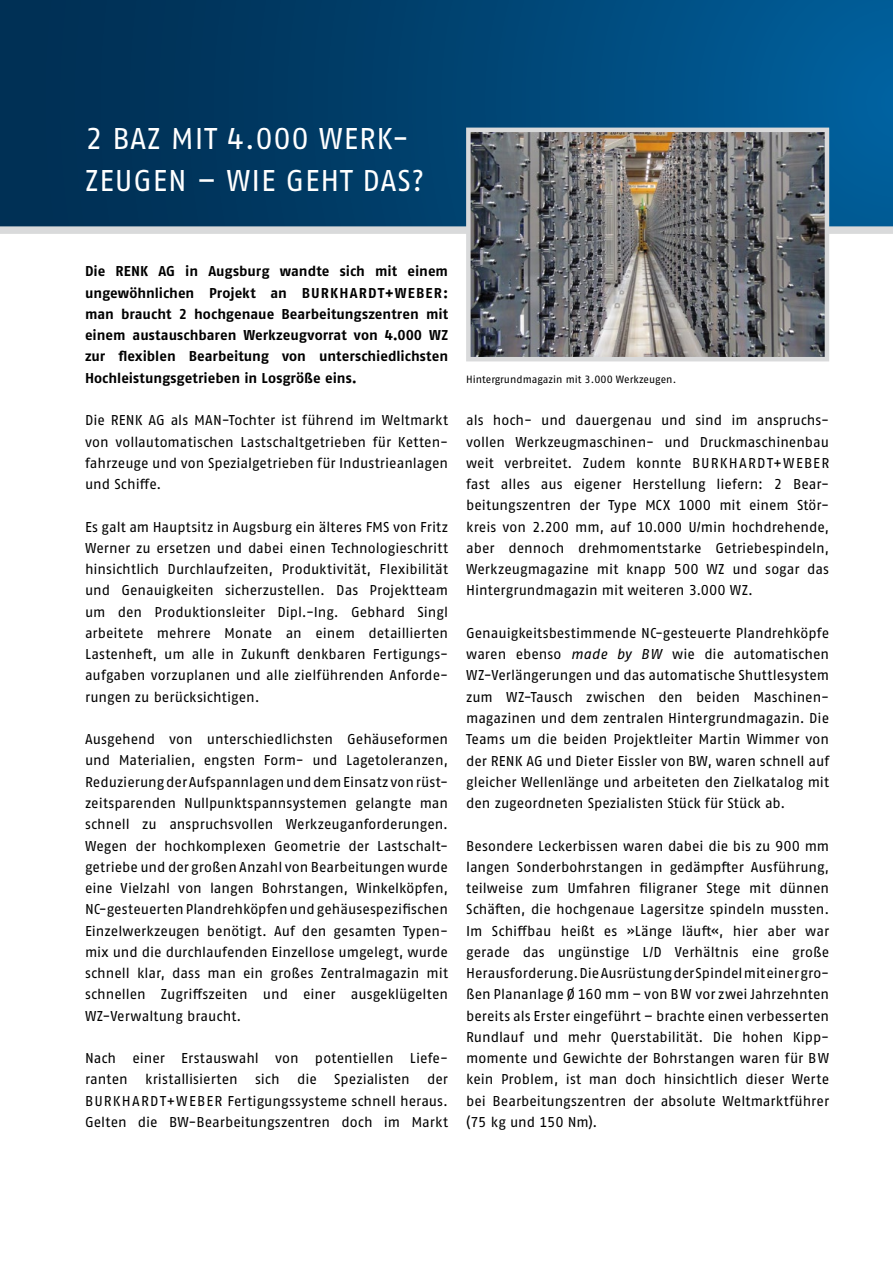
<style>
.page{position:relative;width:893px;height:1263px;background:#fff}
.page>*{position:absolute;margin:0;border:0;box-sizing:border-box;transform-origin:0 0}
.t1{font:30px/42.5px "Fago OT";letter-spacing:.03em;color:#fff}
.t2{font:14.25px/21.3px "Fago OT";letter-spacing:-.005em;color:#000;text-align:justify}
.t3{font:700 14.25px/21.3px "Fago OT";letter-spacing:.005em;color:#000;text-align:justify}
.t4{font:10.5px "Fago OT";color:#000}
.s1{font-style:italic}
</style>
<div class="page">
<svg style="left:0;top:0;width:893px;height:234px;background:#054571"></svg>
<img style="left:471px;top:133px;width:353px;height:223px">
<div style="left:466px;top:128px;width:363px;height:233px;border:4px solid #d9dadb"></div>
<h1 class="t1" style="left:85px;top:117px;width:341px">2 BAZ m it 4.000 Werk&shy;zeugen – wie geht das?</h1>
<p class="t3" style="left:85px;top:261px;width:365px;text-indent:73px">AG in Augsburg wandte sich mit einem ungewöhnlichen Projekt an BURKHARDT+WEBER: man braucht 2 hochgenaue Bearbeitungszentren mit einem austauschbaren Werkzeugvorrat von 4.000 WZ zur flexiblen Bearbeitung von unterschiedlichsten Hochleistungsgetrieben in Losgröße eins.</p>
<p class="t2" style="left:85px;top:410px;width:365px">Die Ren k AG als MAN-Tochter ist führend im Weltmarkt von vollautomatischen Lastschaltgetrieben für Ketten&shy;fahrzeuge und von Spezialgetrieben für I ndustrieanlagen und Schiffe.</p>
<p class="t2" style="left:85px;top:516px;width:365px">Es galt am Hauptsitz in Augsburg ein älteres FMS von Fritz Werner zu ersetzen und dabei einen Technologieschritt hinsichtlich Durchlaufzeiten, Produktivität, Flexibilität und Genauigkeiten sicherzustellen. Das Projektteam um den Produktionsleiter Dipl.-I ng. Gebhard Singl arbeitete mehrere Monate an einem detaillierten Lastenheft, um alle in Zukunft denkbaren Fertigungs&shy;aufgaben vorzuplanen und alle zielführenden Anforde&shy;rungen zu berücksichtigen.</p>
<p class="t2" style="left:85px;top:728px;width:365px">Ausgehend von unterschiedlichsten Gehäuseformen und Materialien, engsten Form- und Lagetoleranzen, Reduzierung der Aufspannlagen und dem Einsatz von rüst&shy;zeitsparenden Nullpunktspannsystemen gelangte man schnell zu anspruchsvollen Werkzeuganforderungen.<br>Wegen der hochkomplexen Geometrie der Lastschalt&shy;getriebe und der großen Anzahl von Bearbeitungen wurde eine Vielzahl von langen Bohrstangen, Winkelköpfen, NC-gesteuerten Plandrehköpfen und gehäusespezifischen Einzelwerkzeugen benötigt. Auf den gesamten Typen&shy;mix und die durchlaufenden Einzellose umgelegt, wurde schnell klar, dass man ein großes Zentralmagazin mit schnellen Zugriffszeiten und einer ausgeklügelten WZ-Verwaltung braucht.</p>
<p class="t2" style="left:85px;top:1047px;width:365px">Nach einer Erstauswahl von potentiellen Liefe&shy;ranten kristallisierten sich die Spezialisten der BURKHARDT</p>
<p class="t3" style="left:85px;top:261px;width:48px">Die Renk</p>
<p class="t2" style="left:85px;top:1090px;width:365px;text-align:right">Fertigungssysteme schnell heraus.<br>Gelten die BW-Bearbeitungszentren doch im Markt</p>
<p class="t2" style="left:166px;top:1090px;width:20px">+WEBER</p>
<p class="t4" style="left:466px;top:373px;width:212px">H intergrundmagazin mit 3.000 Werkzeugen.</p>
<p class="t2" style="left:466px;top:410px;width:365px">als hoch- und dauergenau und sind im anspruchs&shy;vollen Werkzeugmaschinen- und Druckmaschinenbau weit verbreitet. Zudem konnte BURKHARDT</p>
<p class="t2" style="left:466px;top:452px;width:365px;text-align:left;text-indent:307px">+WEBER<br>fast alles aus eigener Herstellung liefern: 2 Bear&shy;beitungszentren der Type MCX 1000 mit einem Stör&shy;kreis von 2.200 mm, auf 10.000 U/min hochdrehende, aber dennoch drehmomentstarke Getriebespindeln, Werkzeugmagazine mit knapp 500 WZ und sogar das H intergrundmagazin mit weiteren 3.000 WZ.</p>
<p class="t2" style="left:466px;top:622px;width:365px">Genauigkeitsbestimmende NC-gesteuerte Plandrehköpfe waren ebenso <span class="s1">made by BW</span> wie die automatischen WZ-Verlängerungen und das automatische Shuttlesystem zum WZ-Tausch zwischen den beiden Maschinen&shy;magazinen und dem zentralen Hintergrundmagazin. Die Teams um die beiden Projektleiter Martin Wimmer von der Ren k AG und Dieter Eissler von BW, waren schnell auf gleicher Wellenlänge und arbeiteten den Zielkatalog mit den zugeordneten Spezialisten Stück für Stück ab.</p>
<p class="t2" style="left:466px;top:835px;width:365px;text-align:left">Besondere Leckerbissen waren dabei die bis zu 900 mm langen Sonderbohrstangen in gedämpfter Ausführung, teilweise zum U mfahren filigraner Stege mit dünnen Schäften, die hochgenaue Lagersitze spindeln mussten.<br>I m Schiffbau heißt es »Länge läuft«, hier aber war gerade das ungünstige L/D Verhältnis eine große Herausforderung. Die Ausrüstung der Spindel mit einer gro&shy;ßen Plananlage Ø 160 mm – von BW vor zwei Jahrzehnten bereits als Erster eingeführt – brachte einen verbesserten Rundlauf und mehr Querstabilität. Die hohen Kipp&shy;momente und Gewichte der Bohrstangen waren für BW kein Problem, ist man doch hinsichtlich dieser Werte bei Bearbeitungszentren der absolute Weltmarktführer (75 kg und 150 Nm).</p>
</div>
